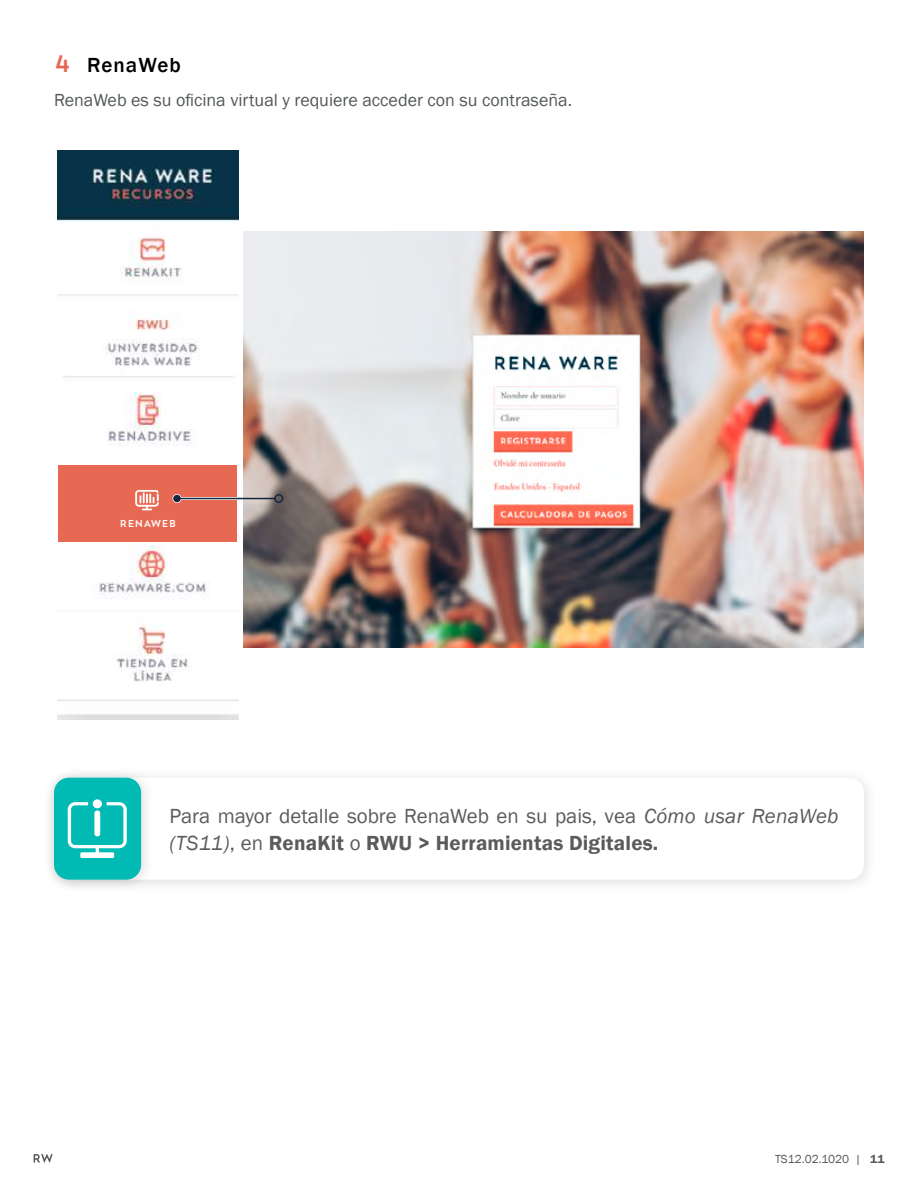
<style>
.page{position:relative;width:918px;height:1188px;background:#fff}
.page>*{position:absolute;margin:0;border:0;box-sizing:border-box;transform-origin:0 0}
.t1{font:21px/27px "Franklin Gothic";color:#5a5b5c}
.t2{font:500 21px "Franklin Gothic";letter-spacing:.05em;color:#000}
.t3{font:18px "Franklin Gothic";color:#54585a}
.t4{font:12px "Franklin Gothic";color:#575756}
.t5{font:10.05px "Trend Sans One";color:#fff}
.s1{font-family:"Trend Sans One";font-weight:400;font-size:24px;color:#e56a54}
.s2{font-style:italic}
.s3{font-weight:600}
</style>
<div class="page">
<svg style="left:34px;top:1154px;width:19px;height:9px"></svg>
<img style="left:58px;top:150px;width:180px;height:570px">
<img style="left:58px;top:375px;width:180px;height:94px">
<img style="left:243px;top:232px;width:621px;height:415px">
<div style="left:58px;top:465px;width:179px;height:76px;background:#e76953"></div>
<svg style="left:135px;top:490px;width:24px;height:20px"></svg>
<hr style="left:179px;top:497px;width:64px;height:3px;background:#fff">
<svg style="left:172px;top:494px;width:10px;height:9px"></svg>
<div style="left:173px;top:495px;width:8px;height:7px;background:#16243d;border-radius:50%"></div>
<hr style="left:179px;top:498px;width:97px;height:1px;background:#16243d">
<div style="left:274px;top:494px;width:9px;height:9px;border:2px solid #16243d;border-radius:50%"></div>
<div style="left:43px;top:766px;width:835px;height:128px;background:#f9f9f9"></div>
<div style="left:54px;top:778px;width:810px;height:102px;background:#fff;border-radius:15px"></div>
<div style="left:43px;top:766px;width:113px;height:128px;background:#000;opacity:.14"></div>
<div style="left:54px;top:778px;width:87px;height:102px;background:#00bab3;border-radius:15px"></div>
<div style="left:93px;top:799px;width:9px;height:9px;background:#fff;border-radius:50%"></div>
<svg style="left:68px;top:802px;width:59px;height:56px"></svg>
<p class="t2" style="left:54px;top:52px;width:128px"><span class="s1">4</span> RenaWeb</p>
<p class="t3" style="left:54px;top:89px;width:520px">RenaWeb es su oficina virtual y requiere acceder con su contraseña.</p>
<p class="t5" style="left:120px;top:517px;width:58px">RENAWEB</p>
<p class="t1" style="left:170px;top:802px;width:671px">Para mayor detalle sobre RenaWeb en su pais, vea <span class="s2">Cómo usar RenaWeb (TS11)</span>, en <span class="s3">RenaKit</span> o <span class="s3">RWU &gt; Herramientas Digitales.</span></p>
<p class="t4" style="left:775px;top:1151px;width:111px">TS12.02.1020 | <span class="s3">11</span></p>
</div>
